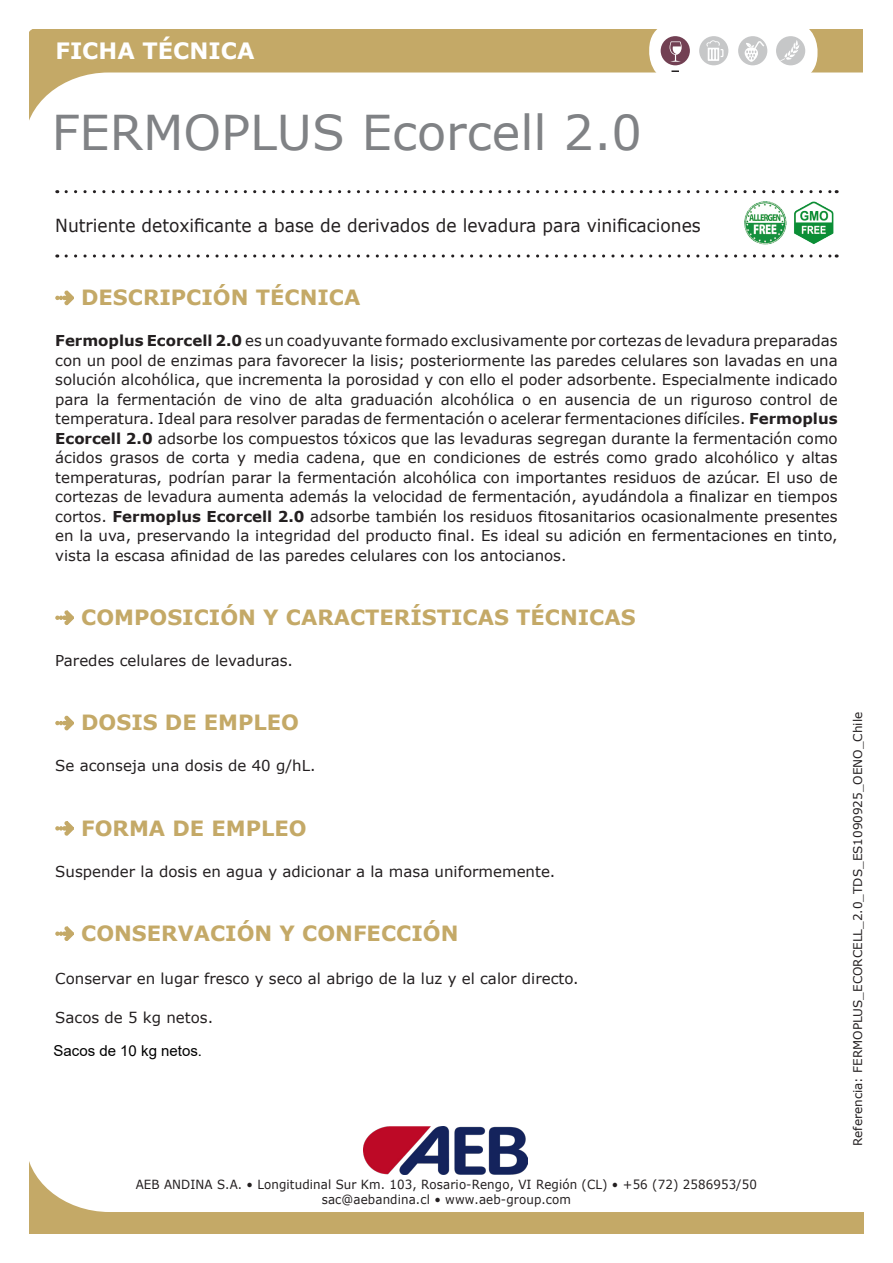
<style>
.page{position:relative;width:893px;height:1263px;background:#fff}
.page>*{position:absolute;margin:0;border:0;box-sizing:border-box;transform-origin:0 0}
.t1{font:48px "Verdana";color:#808285}
.t2{font:700 22.5px "Verdana";color:#fff}
.t3{font:700 21px "Verdana";color:#c4a967}
.t4{font:18px "Verdana";color:#231f20;scale:.95 1}
.t5{font:15px/19.5px "Verdana";color:#231f20;text-align:justify}
.t6{font:15px "Arial";color:#000}
.t7{font:12.6px/15.1px "Verdana";letter-spacing:.01em;color:#231f20;text-align:center;scale:.94 1}
.t8{font:12px "Verdana";color:#231f20}
.s1{font-weight:700}
</style>
<div class="page">
<svg style="left:30px;top:1164px;width:834px;height:69px"></svg>
<svg style="left:66px;top:190px;width:771px;height:3px"></svg>
<svg style="left:66px;top:254px;width:771px;height:4px"></svg>
<svg style="left:29px;top:30px;width:834px;height:91px"></svg>
<div style="left:649px;top:21px;width:167px;height:61px;background:#fff;border-radius:28px"></div>
<div style="left:650px;top:22px;width:167px;height:60px;background:#fff;border-radius:28px"></div>
<svg style="left:671px;top:70px;width:8px;height:2px"></svg>
<div style="left:776px;top:36px;width:29px;height:29px;background:#c6c7c8;border-radius:50%"></div>
<svg style="left:780px;top:40px;width:20px;height:21px"></svg>
<div style="left:738px;top:36px;width:29px;height:29px;background:#c6c7c8;border-radius:50%"></div>
<div style="left:661px;top:36px;width:29px;height:29px;background:#724053;border-radius:50%"></div>
<div style="left:699px;top:36px;width:29px;height:29px;background:#c6c7c8;border-radius:50%"></div>
<svg style="left:706px;top:40px;width:17px;height:21px"></svg>
<svg style="left:670px;top:41px;width:12px;height:21px"></svg>
<svg style="left:745px;top:41px;width:19px;height:21px"></svg>
<img style="left:363px;top:1127px;width:165px;height:48px">
<svg style="left:55px;top:290px;width:19px;height:16px"></svg>
<svg style="left:55px;top:610px;width:19px;height:15px"></svg>
<svg style="left:55px;top:715px;width:19px;height:16px"></svg>
<svg style="left:55px;top:821px;width:19px;height:15px"></svg>
<svg style="left:55px;top:926px;width:19px;height:15px"></svg>
<img style="left:744px;top:202px;width:90px;height:43px">
<h2 class="t2" style="left:55px;top:35px;width:201px">FICHA TÉCNICA</h2>
<p class="t1" style="left:52px;top:100px;width:592px">FERMOPLUS Ecorcell 2.0</p>
<p class="t4" style="left:55px;top:213px;width:681px">Nutriente detoxificante a base de derivados de levadura para vinificaciones</p>
<p class="t3" style="left:81px;top:283px;width:281px">DESCRIPCIÓN TÉCNICA</p>
<p class="t5" style="left:55px;top:331px;width:784px"><span class="s1">Fermoplus Ecorcell 2.0</span> es un coadyuvante formado exclusivamente por cortezas de levadura preparadas con un pool de enzimas para favorecer la lisis; posteriormente las paredes celulares son lavadas en una solución alcohólica, que incrementa la porosidad y con ello el poder adsorbente. Especialmente indicado para la fermentación de vino de alta graduación alcohólica o en ausencia de un riguroso control de temperatura. Ideal para resolver paradas de fermentación o acelerar fermentaciones difíciles. <span class="s1">Fermoplus Ecorcell 2.0</span> adsorbe los compuestos tóxicos que las levaduras segregan durante la fermentación como ácidos grasos de corta y media cadena, que en condiciones de estrés como grado alcohólico y altas temperaturas, podrían parar la fermentación alcohólica con importantes residuos de azúcar. El uso de cortezas de levadura aumenta además la velocidad de fermentación, ayudándola a finalizar en tiempos cortos. <span class="s1">Fermoplus Ecorcell 2.0</span> adsorbe también los residuos fitosanitarios ocasionalmente presentes en la uva, preservando la integridad del producto final. Es ideal su adición en fermentaciones en tinto, vista la escasa afinidad de las paredes celulares con los antocianos.</p>
<p class="t3" style="left:81px;top:602px;width:556px">COMPOSICIÓN Y CARACTERÍSTICAS TÉCNICAS</p>
<p class="t5" style="left:55px;top:651px;width:239px">Paredes celulares de levaduras.</p>
<p class="t3" style="left:81px;top:708px;width:219px">DOSIS DE EMPLEO</p>
<p class="t5" style="left:55px;top:756px;width:262px">Se aconseja una dosis de 40 g/hL.</p>
<p class="t3" style="left:81px;top:813px;width:227px">FORMA DE EMPLEO</p>
<p class="t5" style="left:55px;top:861px;width:502px">Suspender la dosis en agua y adicionar a la masa uniformemente.</p>
<p class="t3" style="left:81px;top:918px;width:379px">CONSERVACIÓN Y CONFECCIÓN</p>
<p class="t5" style="left:55px;top:968px;width:525px">Conservar en lugar fresco y seco al abrigo de la luz y el calor directo.</p>
<p class="t5" style="left:55px;top:1007px;width:159px">Sacos de 5 kg netos.</p>
<p class="t6" style="left:54px;top:1040px;width:150px">Sacos de 10 kg netos.</p>
<p class="t7" style="left:136px;top:1177px;width:662px">AEB ANDINA S.A. • Longitudinal Sur Km. 103, Rosario-Rengo, VI Región (CL) • +56 (72) 2586953/50 sac@aebandina.cl • www.aeb-group.com</p>
<p class="t8" style="left:850px;top:1146px;width:436px;rotate:-90deg">Referencia: FERMOPLUS_ECORCELL_2.0_TDS_ES1090925_OENO_Chile</p>
</div>
